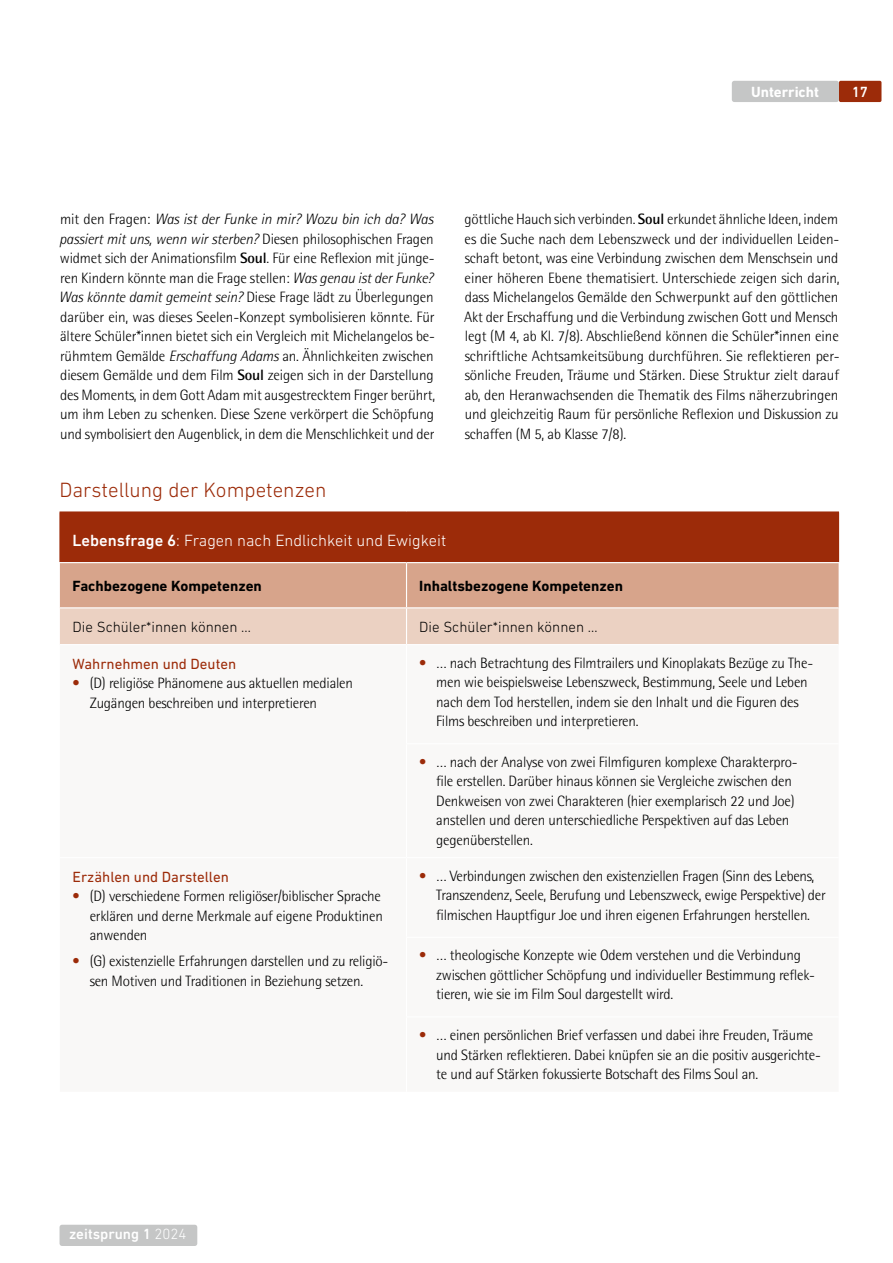
<style>
.page{position:relative;width:893px;height:1263px;background:#fff}
.page>*{position:absolute;margin:0;border:0;box-sizing:border-box;transform-origin:0 0}
.t1{font:300 21px "DIN Next LT Pro";color:#9c2b09}
.t2{font:300 16.5px "DIN Next LT Pro";color:#fff}
.t3{font:300 15px/19.5px "Rotis Semi Sans Std";letter-spacing:-.015em;color:#000}
.t4{font:700 15px "DIN Next LT Pro";color:#000}
.t5{font:300 15px "DIN Next LT Pro";color:#000}
.t6{font:15px "DIN Next LT Pro";color:#9c2b09}
.t7{font:500 15px "DIN Next LT Pro";color:#fff}
.t8{font:700 15px "DIN Next LT Pro";color:#fff}
.s1{font-style:italic}
.s2{font-weight:700}
.s3{font-weight:500}
.s4{color:#9c2b09}
.s5{font-weight:300}
</style>
<div class="page">
<div style="left:839px;top:81px;width:42px;height:21px;background:#9c2b09;border-radius:2px"></div>
<div style="left:60px;top:512px;width:779px;height:51px;background:#9c2b09"></div>
<svg style="left:60px;top:563px;width:779px;height:81px;background:#e0b8a4"></svg>
<hr style="left:60px;top:562px;width:346px;height:1px;background:#fff">
<hr style="left:406px;top:562px;width:433px;height:1px;background:#fff">
<hr style="left:406px;top:563px;width:1px;height:44px;background:#fff">
<hr style="left:60px;top:607px;width:346px;height:1px;background:#fff">
<hr style="left:406px;top:607px;width:433px;height:1px;background:#fff">
<hr style="left:406px;top:608px;width:1px;height:36px;background:#fff">
<div style="left:60px;top:1225px;width:137px;height:21px;background:#c5c6c6;border-radius:3px"></div>
<div style="left:732px;top:81px;width:107px;height:21px;background:#c5c6c6;border-radius:3px"></div>
<p class="t8" style="left:751px;top:83px;width:70px">Unterricht</p>
<p class="t7" style="left:852px;top:83px;width:18px">17</p>
<p class="t3" style="left:59px;top:209px;width:378px">mit den Fragen: <span class="s1">Was ist der Funke in mir? Wozu bin ich da? Was passiert mit uns, wenn wir sterben?</span> Diesen philosophischen Fragen widmet sich der Animationsfilm <span class="s2">Soul</span>. Für eine Reflexion mit jünge&shy;ren Kindern könnte man die Frage stellen: <span class="s1">Was genau ist der Funke?<br>Was könnte damit gemeint sein?</span> Diese Frage lädt zu Überlegungen darüber ein, was dieses Seelen-Konzept symbolisieren könnte. Für ältere Schüler*innen bietet sich ein Vergleich mit Michelangelos be&shy;rühmtem Gemälde <span class="s1">Erschaffung Adams</span> an. Ähnlichkeiten zwischen diesem Gemälde und dem Film <span class="s2">Soul</span> zeigen sich in der Darstellung des Moments, in dem Gott Adam mit ausgestrecktem Finger berührt, um ihm Leben zu schenken. Diese Szene verkörpert die Schöpfung und symbolisiert den Augenblick, in dem die Menschlichkeit und der</p>
<p class="t3" style="left:464px;top:209px;width:377px;text-align:justify">göttliche Hauch sich verbinden. <span class="s2">Soul</span> erkundet ähnliche Ideen, indem es die Suche nach dem Lebenszweck und der individuellen Leiden&shy;schaft betont, was eine Verbindung zwischen dem Menschsein und einer höheren Ebene thematisiert. Unterschiede zeigen sich darin, dass Michelangelos Gemälde den Schwerpunkt auf den göttlichen Akt der Erschaffung und die Verbindung zwischen Gott und Mensch legt (M 4, ab Kl. 7/8). Abschließend können die Schüler*innen eine schriftliche Achtsamkeitsübung durchführen. Sie reflektieren per&shy;sönliche Freuden, Träume und Stärken. Diese Struktur zielt darauf ab, den Heranwachsenden die Thematik des Films näherzubringen und gleichzeitig Raum für persönliche Reflexion und Diskussion zu schaffen (M 5, ab Klasse 7/8).</p>
<h1 class="t1" style="left:60px;top:478px;width:268px">Darstellung der Kompetenzen</h1>
<p class="t2" style="left:73px;top:530px;width:375px"><span class="s3">Lebensfrage 6</span>: Fragen nach Endlichkeit und Ewigkeit</p>
<p class="t4" style="left:73px;top:577px;width:191px">Fachbezogene Kompetenzen</p>
<p class="t4" style="left:419px;top:577px;width:205px">Inhaltsbezogene Kompetenzen</p>
<p class="t5" style="left:73px;top:618px;width:180px">Die Schüler*innen können …</p>
<p class="t5" style="left:419px;top:618px;width:180px">Die Schüler*innen können …</p>
<p class="t6" style="left:73px;top:655px;width:165px">Wahrnehmen und Deuten</p>
<p class="t3" style="left:90px;top:673px;width:265px;text-indent:-17px"><span class="s4">•</span> (D) religiöse Phänomene aus aktuellen medialen<br>Zugängen beschreiben und interpretieren</p>
<p class="t3" style="left:436px;top:653px;width:378px;text-indent:-17px"><span class="s4">•</span> … nach Betrachtung des Filmtrailers und Kinoplakats Bezüge zu The&shy;men wie beispielsweise Lebenszweck, Bestimmung, Seele und Leben nach dem Tod herstellen, indem sie den Inhalt und die Figuren des Films beschreiben und interpretieren.</p>
<p class="t3" style="left:436px;top:752px;width:363px;text-indent:-17px"><span class="s4">•</span> … nach der Analyse von zwei Filmfiguren komplexe Charakterpro&shy;file erstellen. Darüber hinaus können sie Vergleiche zwischen den Denkweisen von zwei Charakteren (hier exemplarisch 22 und Joe) anstellen und deren unterschiedliche Perspektiven auf das Leben gegenüberstellen.</p>
<p class="t6" style="left:73px;top:868px;width:158px">Erzählen und Darstellen</p>
<p class="t3" style="left:90px;top:886px;width:295px;text-indent:-17px"><span class="s4">•</span> (D) verschiedene Formen religiöser/biblischer Sprache erklären und derne Merkmale auf eigene Produktinen anwenden</p>
<p class="t3" style="left:73px;top:951px;width:317px;text-align:center"><span class="s4">•</span> (G) existenzielle Erfahrungen darstellen und zu religiö&shy;sen Motiven und Traditionen in Beziehung setzen.</p>
<p class="t3" style="left:436px;top:866px;width:391px;text-indent:-17px"><span class="s4">•</span> … Verbindungen zwischen den existenziellen Fragen (Sinn des Lebens,<br>Transzendenz, Seele, Berufung und Lebenszweck, ewige Perspektive) der filmischen Hauptfigur Joe und ihren eigenen Erfahrungen herstellen.</p>
<p class="t3" style="left:436px;top:945px;width:380px;text-indent:-17px"><span class="s4">•</span> … theologische Konzepte wie Odem verstehen und die Verbindung zwischen göttlicher Schöpfung und individueller Bestimmung reflek&shy;tieren, wie sie im Film Soul dargestellt wird.</p>
<p class="t3" style="left:436px;top:1025px;width:386px;text-indent:-17px"><span class="s4">•</span> … einen persönlichen Brief verfassen und dabei ihre Freuden, Träume und Stärken reflektieren. Dabei knüpfen sie an die positiv ausgerichte&shy;te und auf Stärken fokussierte Botschaft des Films Soul an.</p>
<p class="t7" style="left:69px;top:1226px;width:119px">zeitsprung 1 <span class="s5">2024</span></p>
</div>
